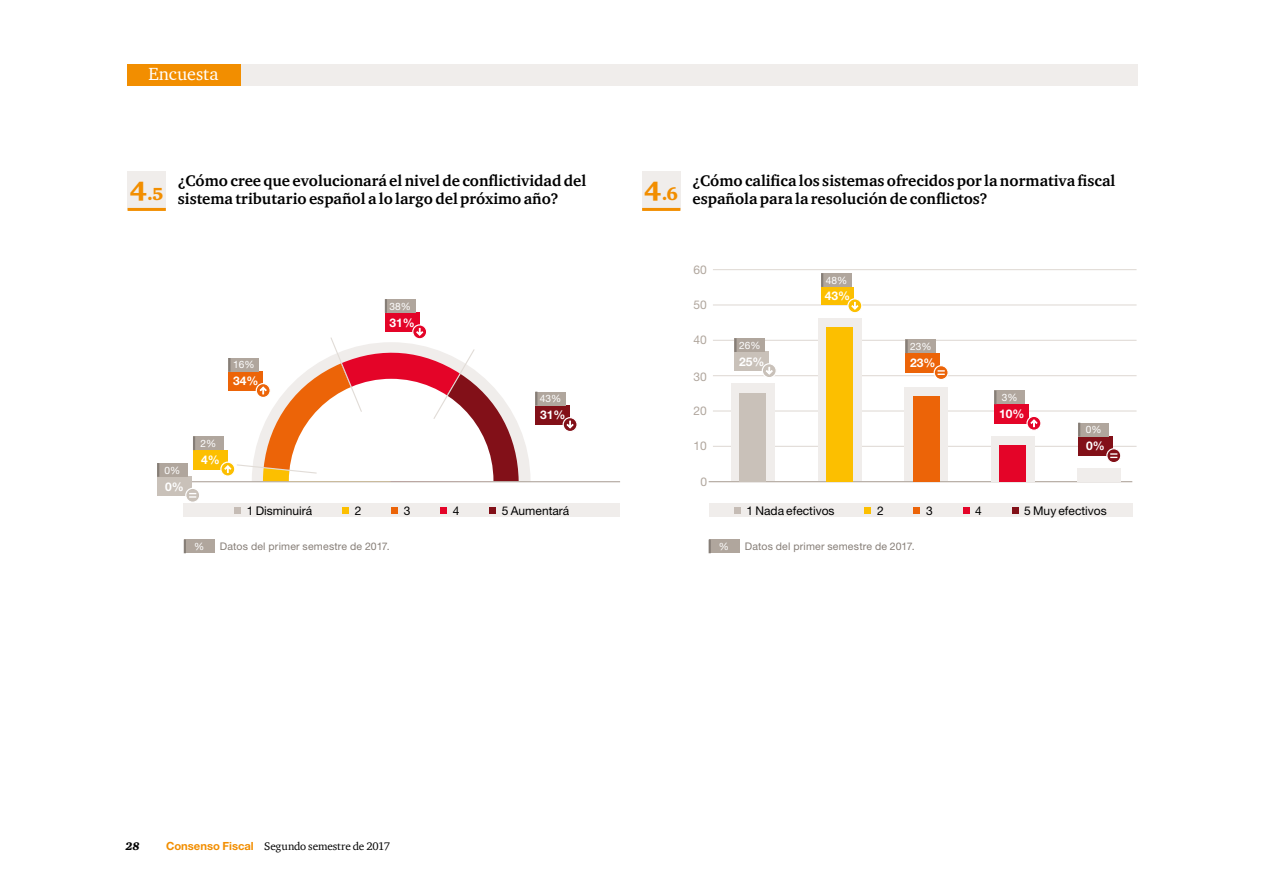
<style>
.page{position:relative;width:1263px;height:893px;background:#fff}
.page>*{position:absolute;margin:0;border:0;box-sizing:border-box;transform-origin:0 0}
.t1{font:18px "ITC Charter Com";letter-spacing:.005em;color:#fff}
.t2{font:900 18px "Charter IT Cby BT";color:#f28e00}
.t3{font:700 15.75px/18px "ITC Charter Com";color:#000}
.t4{font:12px "Helvetica Neue LT Std";color:#000}
.t5{font:700 12px "Helvetica Neue LT Std";color:#fff}
.t6{font:12px "Helvetica Neue LT Std";color:#b0a69d}
.t7{font:11.25px "ITC Charter Com";letter-spacing:-.01em;color:#000}
.t8{font:italic 900 11.25px "ITC Charter Com";color:#000}
.t9{font:10.5px "Helvetica Neue LT Std";letter-spacing:.02em;color:#867e77}
.t10{font:10.2px "Helvetica Neue LT Std";color:#fff}
.s1{font-size:27px}
.s2{font-family:"Helvetica Neue LT Std";font-weight:700;color:#f28e00}
</style>
<div class="page">
<div style="left:127px;top:64px;width:114px;height:22px;background:#f28e00"></div>
<div style="left:241px;top:64px;width:896px;height:22px;background:#f0edeb"></div>
<div style="left:128px;top:171px;width:38px;height:38px;background:#f0edeb"></div>
<hr style="left:128px;top:208px;width:38px;height:3px;background:#f28e00">
<hr style="left:184px;top:481px;width:436px;height:1px;background:#b0a69d">
<div style="left:184px;top:503px;width:436px;height:14px;background:#f0edeb"></div>
<div style="left:234px;top:507px;width:7px;height:7px;background:#c5bcb5"></div>
<div style="left:342px;top:507px;width:7px;height:7px;background:#fcbf00"></div>
<div style="left:391px;top:507px;width:7px;height:7px;background:#ec6408"></div>
<div style="left:440px;top:507px;width:7px;height:7px;background:#e40428"></div>
<div style="left:490px;top:507px;width:6px;height:7px;background:#821018"></div>
<div style="left:709px;top:503px;width:423px;height:14px;background:#f0edeb"></div>
<div style="left:734px;top:507px;width:6px;height:7px;background:#c5bcb5"></div>
<div style="left:865px;top:507px;width:6px;height:7px;background:#fcbf00"></div>
<div style="left:914px;top:507px;width:6px;height:7px;background:#ec6408"></div>
<div style="left:963px;top:507px;width:6px;height:7px;background:#e40428"></div>
<div style="left:1012px;top:507px;width:6px;height:7px;background:#821018"></div>
<div style="left:642px;top:171px;width:38px;height:38px;background:#f0edeb"></div>
<hr style="left:642px;top:208px;width:38px;height:3px;background:#f28e00">
<hr style="left:713px;top:269px;width:423px;height:1px;background:#e1dcd7">
<hr style="left:713px;top:304px;width:423px;height:2px;background:#e1dcd7">
<hr style="left:713px;top:340px;width:423px;height:1px;background:#e1dcd7">
<hr style="left:713px;top:375px;width:423px;height:1px;background:#e1dcd7">
<hr style="left:713px;top:410px;width:423px;height:2px;background:#e1dcd7">
<hr style="left:713px;top:446px;width:423px;height:1px;background:#e1dcd7">
<hr style="left:709px;top:481px;width:423px;height:1px;background:#b0a69d">
<div style="left:157px;top:477px;width:35px;height:19px;background:#c9c1b9"></div>
<div style="left:157px;top:463px;width:31px;height:14px;background:#b0a69d"></div>
<svg style="left:157px;top:463px;width:2px;height:14px"></svg>
<div style="left:731px;top:383px;width:43px;height:98px;background:#f0edeb"></div>
<div style="left:740px;top:393px;width:26px;height:88px;background:#c9c1b9"></div>
<div style="left:734px;top:352px;width:35px;height:19px;background:#c9c1b9"></div>
<svg style="left:762px;top:364px;width:14px;height:14px"></svg>
<div style="left:762px;top:363px;width:15px;height:15px;border:1px solid #fff;border-radius:50%"></div>
<svg style="left:766px;top:367px;width:7px;height:8px"></svg>
<div style="left:734px;top:338px;width:31px;height:14px;background:#b0a69d"></div>
<svg style="left:734px;top:338px;width:2px;height:14px"></svg>
<div style="left:193px;top:450px;width:35px;height:19px;background:#fcbf00"></div>
<div style="left:193px;top:436px;width:31px;height:14px;background:#b0a69d"></div>
<svg style="left:193px;top:436px;width:2px;height:14px"></svg>
<svg style="left:221px;top:462px;width:14px;height:14px"></svg>
<div style="left:220px;top:462px;width:15px;height:15px;border:1px solid #fff;border-radius:50%"></div>
<div style="left:818px;top:318px;width:43px;height:163px;background:#f0edeb"></div>
<div style="left:827px;top:327px;width:26px;height:154px;background:#fcbf00"></div>
<div style="left:821px;top:287px;width:33px;height:18px;background:#fcbf00"></div>
<div style="left:821px;top:273px;width:31px;height:14px;background:#b0a69d"></div>
<svg style="left:821px;top:273px;width:2px;height:14px"></svg>
<svg style="left:848px;top:299px;width:14px;height:14px"></svg>
<div style="left:847px;top:298px;width:15px;height:15px;border:1px solid #fff;border-radius:50%"></div>
<svg style="left:851px;top:302px;width:7px;height:8px"></svg>
<div style="left:385px;top:313px;width:35px;height:19px;background:#e40428"></div>
<div style="left:385px;top:299px;width:31px;height:14px;background:#b0a69d"></div>
<svg style="left:385px;top:299px;width:2px;height:14px"></svg>
<svg style="left:413px;top:325px;width:14px;height:14px"></svg>
<div style="left:412px;top:324px;width:15px;height:15px;border:1px solid #fff;border-radius:50%"></div>
<div style="left:991px;top:436px;width:43px;height:45px;background:#f0edeb"></div>
<div style="left:1000px;top:445px;width:26px;height:36px;background:#e40428"></div>
<div style="left:994px;top:404px;width:35px;height:19px;background:#e40428"></div>
<div style="left:994px;top:391px;width:31px;height:13px;background:#b0a69d"></div>
<svg style="left:994px;top:391px;width:2px;height:13px"></svg>
<svg style="left:1027px;top:416px;width:14px;height:14px"></svg>
<div style="left:1026px;top:416px;width:15px;height:15px;border:1px solid #fff;border-radius:50%"></div>
<svg style="left:1030px;top:419px;width:7px;height:8px"></svg>
<div style="left:535px;top:405px;width:35px;height:19px;background:#821018"></div>
<div style="left:535px;top:392px;width:31px;height:13px;background:#b0a69d"></div>
<svg style="left:563px;top:418px;width:14px;height:13px"></svg>
<div style="left:563px;top:417px;width:15px;height:15px;border:1px solid #fff;border-radius:50%"></div>
<svg style="left:567px;top:421px;width:6px;height:7px"></svg>
<div style="left:184px;top:540px;width:31px;height:13px;background:#b0a69d"></div>
<svg style="left:184px;top:540px;width:2px;height:13px"></svg>
<div style="left:709px;top:540px;width:30px;height:13px;background:#b0a69d"></div>
<svg style="left:709px;top:540px;width:2px;height:13px"></svg>
<svg style="left:224px;top:328px;width:313px;height:155px"></svg>
<div style="left:186px;top:488px;width:14px;height:14px;background:#c9c1b9;border-radius:50%"></div>
<div style="left:185px;top:488px;width:15px;height:15px;border:1px solid #fff;border-radius:50%"></div>
<svg style="left:189px;top:493px;width:7px;height:5px"></svg>
<div style="left:905px;top:387px;width:43px;height:94px;background:#f0edeb"></div>
<div style="left:913px;top:396px;width:26px;height:85px;background:#ec6408"></div>
<div style="left:905px;top:353px;width:35px;height:19px;background:#ec6408"></div>
<div style="left:905px;top:340px;width:31px;height:13px;background:#b0a69d"></div>
<svg style="left:905px;top:340px;width:3px;height:13px"></svg>
<svg style="left:934px;top:366px;width:14px;height:14px"></svg>
<div style="left:934px;top:365px;width:15px;height:15px;border:1px solid #fff;border-radius:50%"></div>
<svg style="left:937px;top:370px;width:8px;height:5px"></svg>
<div style="left:1077px;top:468px;width:43px;height:13px;background:#f0edeb"></div>
<div style="left:1078px;top:436px;width:35px;height:19px;background:#821018"></div>
<div style="left:1078px;top:423px;width:31px;height:13px;background:#b0a69d"></div>
<svg style="left:1078px;top:423px;width:2px;height:13px"></svg>
<svg style="left:1107px;top:449px;width:14px;height:14px"></svg>
<div style="left:1106px;top:448px;width:15px;height:15px;border:1px solid #fff;border-radius:50%"></div>
<svg style="left:1110px;top:453px;width:7px;height:5px"></svg>
<p class="t1" style="left:148px;top:63px;width:72px">Encuesta</p>
<p class="t2" style="left:130px;top:183px;width:35px"><span class="s1">4</span>.5</p>
<p class="t3" style="left:178px;top:171px;width:410px">¿Cómo cree que evolucionará el nivel de conflictividad del sistema tributario español a lo largo del próximo año?</p>
<p class="t10" style="left:389px;top:300px;width:23px">38%</p>
<p class="t10" style="left:233px;top:359px;width:23px">16%</p>
<p class="t5" style="left:233px;top:374px;width:27px">34%</p>
<p class="t10" style="left:165px;top:464px;width:17px">0%</p>
<p class="t5" style="left:165px;top:479px;width:20px">0%</p>
<p class="t10" style="left:200px;top:437px;width:17px">2%</p>
<p class="t5" style="left:201px;top:452px;width:20px">4%</p>
<p class="t5" style="left:390px;top:315px;width:27px">31%</p>
<p class="t10" style="left:540px;top:392px;width:23px">43%</p>
<p class="t5" style="left:540px;top:407px;width:27px">31%</p>
<p class="t2" style="left:644px;top:183px;width:35px"><span class="s1">4</span>.6</p>
<p class="t3" style="left:692px;top:171px;width:424px">¿Cómo califica los sistemas ofrecidos por la normativa fiscal española para la resolución de conflictos?</p>
<p class="t6" style="left:693px;top:262px;width:15px">60</p>
<p class="t6" style="left:693px;top:297px;width:15px">50</p>
<p class="t6" style="left:693px;top:333px;width:15px">40</p>
<p class="t6" style="left:693px;top:369px;width:15px">30</p>
<p class="t6" style="left:693px;top:404px;width:15px">20</p>
<p class="t6" style="left:693px;top:438px;width:15px">10</p>
<p class="t6" style="left:700px;top:474px;width:8px">0</p>
<p class="t10" style="left:739px;top:339px;width:23px">26%</p>
<p class="t5" style="left:739px;top:354px;width:27px">25%</p>
<p class="t10" style="left:826px;top:274px;width:23px">48%</p>
<p class="t5" style="left:825px;top:288px;width:27px">43%</p>
<p class="t10" style="left:910px;top:340px;width:23px">23%</p>
<p class="t5" style="left:910px;top:355px;width:27px">23%</p>
<p class="t10" style="left:1002px;top:391px;width:17px">3%</p>
<p class="t5" style="left:999px;top:406px;width:27px">10%</p>
<p class="t10" style="left:1086px;top:423px;width:17px">0%</p>
<p class="t5" style="left:1086px;top:439px;width:20px">0%</p>
<p class="t4" style="left:247px;top:503px;width:67px">1 Disminuirá</p>
<p class="t4" style="left:355px;top:503px;width:8px">2</p>
<p class="t4" style="left:404px;top:503px;width:8px">3</p>
<p class="t4" style="left:453px;top:503px;width:8px">4</p>
<p class="t4" style="left:502px;top:503px;width:69px">5 Aumentará</p>
<p class="t4" style="left:746px;top:503px;width:90px">1 Nada efectivos</p>
<p class="t4" style="left:877px;top:503px;width:8px">2</p>
<p class="t4" style="left:926px;top:503px;width:8px">3</p>
<p class="t4" style="left:975px;top:503px;width:8px">4</p>
<p class="t4" style="left:1024px;top:503px;width:84px">5 Muy efectivos</p>
<p class="t10" style="left:194px;top:540px;width:12px">%</p>
<p class="t9" style="left:220px;top:540px;width:171px">Datos del primer semestre de 2017.</p>
<p class="t10" style="left:719px;top:540px;width:12px">%</p>
<p class="t9" style="left:745px;top:540px;width:171px">Datos del primer semestre de 2017.</p>
<p class="t8" style="left:125px;top:840px;width:16px">28</p>
<p class="t7" style="left:166px;top:839px;width:225px"><span class="s2">Consenso Fiscal</span> Segundo semestre de 2017</p>
</div>
